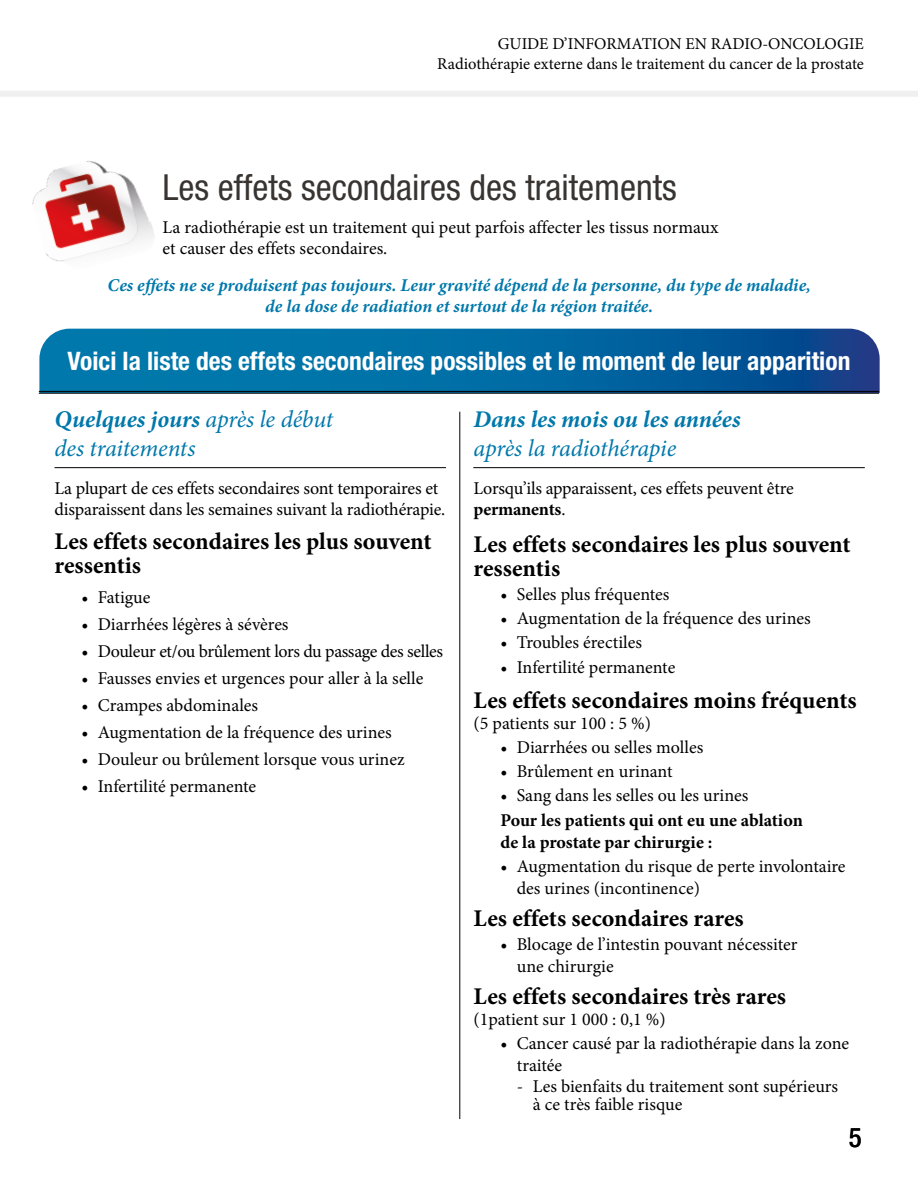
<style>
.page{position:relative;width:918px;height:1188px;background:#fff}
.page>*{position:absolute;margin:0;border:0;box-sizing:border-box;transform-origin:0 0}
.t1{font:condensed 36px "Helvetica Neue LT Std";color:#383431}
.t2{font:condensed 27px "Helvetica Neue LT Std";color:#000}
.t3{font:700 condensed 25.5px "Helvetica Neue LT Std";color:#fff}
.t4{font:700 24px/24px "Minion Pro";color:#000}
.t5{font:italic 24px/28.8px "Minion Pro";letter-spacing:-.01em;color:#0078ab}
.t6{font:italic 700 24px "Minion Pro";color:#0078ab}
.t7{font:18px/21.6px "Minion Pro";letter-spacing:-.005em;color:#000}
.t8{font:italic 700 18px/21px "Minion Pro";color:#0078ab;text-align:center}
.t9{font:700 18px/21.6px "Minion Pro";color:#000}
.t10{font:16.5px/19.8px "Minion Pro";color:#000;text-align:right}
.s1{font-weight:700}
</style>
<div class="page">
<div style="left:0;top:91px;width:918px;height:6px;background:#f0f0f1"></div>
<svg style="left:39px;top:329px;width:841px;height:65px;background:#0468a1"></svg>
<hr style="left:39px;top:393px;width:840px;height:1px;background:#000">
<hr style="left:39px;top:391px;width:840px;height:1px;background:#000">
<img style="left:32px;top:160px;width:123px;height:102px">
<hr style="left:460px;top:412px;width:1px;height:707px;background:#000">
<hr style="left:55px;top:467px;width:391px;height:1px;background:#000">
<hr style="left:473px;top:467px;width:392px;height:1px;background:#000">
<p class="t10" style="left:437px;top:34px;width:428px">GUIDE D’INFORMATION EN RADIO-ONCOLOGIE<br>Radiothérapie externe dans le traitement du cancer de la prostate</p>
<h1 class="t1" style="left:163px;top:167px;width:516px">Les effets secondaires des traitements</h1>
<p class="t7" style="left:163px;top:216px;width:558px">La radiothérapie est un traitement qui peut parfois affecter les tissus normaux et causer des effets secondaires.</p>
<p class="t8" style="left:108px;top:275px;width:705px">Ces effets ne se produisent pas toujours. Leur gravité dépend de la personne, du type de maladie, de la dose de radiation et surtout de la région traitée.</p>
<h3 class="t3" style="left:68px;top:345px;width:784px">Voici la liste des effets secondaires possibles et le moment de leur apparition</h3>
<h3 class="t6" style="left:474px;top:402px;width:268px">Dans les mois ou les années</h3>
<h3 class="t5" style="left:474px;top:434px;width:204px">après la radiothérapie</h3>
<p class="t7" style="left:474px;top:477px;width:322px">Lorsqu’ils apparaissent, ces effets peuvent être <span class="s1">permanents</span>.</p>
<h3 class="t4" style="left:474px;top:532px;width:379px">Les effets secondaires les plus souvent ressentis</h3>
<p class="t7" style="left:501px;top:583px;width:170px">• Selles plus fréquentes</p>
<p class="t7" style="left:501px;top:608px;width:312px">• Augmentation de la fréquence des urines</p>
<p class="t7" style="left:501px;top:632px;width:143px">• Troubles érectiles</p>
<p class="t7" style="left:501px;top:656px;width:176px">• Infertilité permanente</p>
<h3 class="t4" style="left:474px;top:688px;width:385px">Les effets secondaires moins fréquents</h3>
<p class="t7" style="left:474px;top:712px;width:179px">(5 patients sur 100 : 5 %)</p>
<p class="t7" style="left:501px;top:736px;width:204px">• Diarrhées ou selles molles</p>
<p class="t7" style="left:501px;top:761px;width:174px">• Brûlement en urinant</p>
<p class="t7" style="left:501px;top:785px;width:249px">• Sang dans les selles ou les urines</p>
<p class="t9" style="left:501px;top:810px;width:304px">Pour les patients qui ont eu une ablation de la prostate par chirurgie :</p>
<p class="t7" style="left:517px;top:856px;width:330px;text-indent:-16px">• Augmentation du risque de perte involontaire des urines (incontinence)</p>
<h3 class="t4" style="left:474px;top:906px;width:272px">Les effets secondaires rares</h3>
<p class="t7" style="left:517px;top:934px;width:282px;text-indent:-16px">• Blocage de l’intestin pouvant nécessiter une chirurgie</p>
<h3 class="t4" style="left:474px;top:984px;width:314px">Les effets secondaires très rares</h3>
<p class="t7" style="left:474px;top:1008px;width:194px">(1patient sur 1 000 : 0,1 %)</p>
<p class="t7" style="left:517px;top:1033px;width:334px;text-indent:-16px">• Cancer causé par la radiothérapie dans la zone traitée</p>
<p class="t7" style="left:533px;top:1077px;width:307px;line-height:18px;text-indent:-16px">- Les bienfaits du traitement sont supérieurs à ce très faible risque</p>
<h3 class="t5" style="left:55px;top:405px;width:280px"><span class="s1">Quelques jours</span> après le début des traitements</h3>
<p class="t7" style="left:55px;top:477px;width:392px">La plupart de ces effets secondaires sont temporaires et disparaissent dans les semaines suivant la radiothérapie.</p>
<h3 class="t4" style="left:55px;top:529px;width:379px">Les effets secondaires les plus souvent ressentis</h3>
<p class="t7" style="left:82px;top:586px;width:70px">• Fatigue</p>
<p class="t7" style="left:82px;top:613px;width:209px">• Diarrhées légères à sévères</p>
<p class="t7" style="left:82px;top:640px;width:363px">• Douleur et/ou brûlement lors du passage des selles</p>
<p class="t7" style="left:82px;top:667px;width:343px">• Fausses envies et urgences pour aller à la selle</p>
<p class="t7" style="left:82px;top:694px;width:178px">• Crampes abdominales</p>
<p class="t7" style="left:82px;top:721px;width:312px">• Augmentation de la fréquence des urines</p>
<p class="t7" style="left:82px;top:748px;width:325px">• Douleur ou brûlement lorsque vous urinez</p>
<p class="t7" style="left:82px;top:775px;width:176px">• Infertilité permanente</p>
<h2 class="t2" style="left:849px;top:1122px;width:14px">5</h2>
</div>
